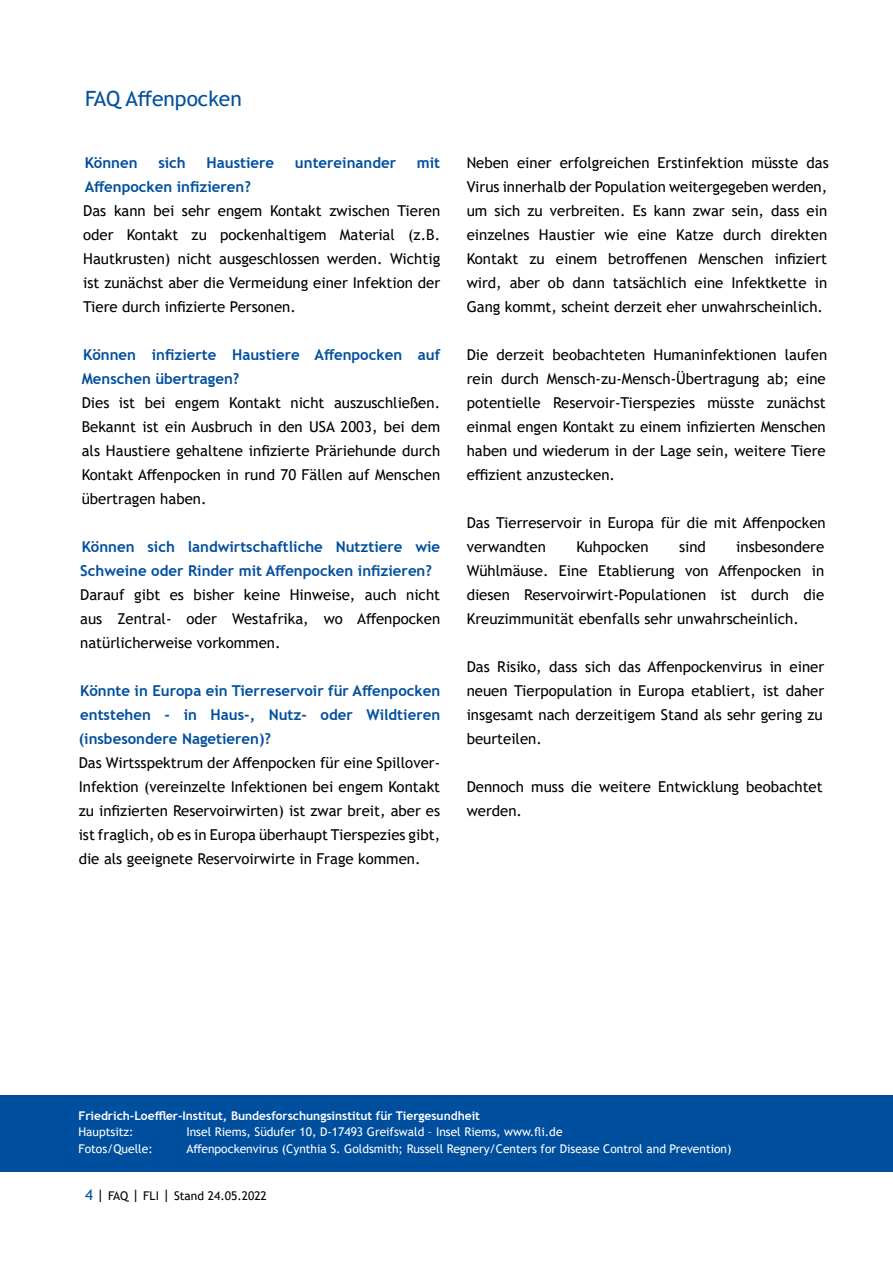
<style>
.page{position:relative;width:893px;height:1263px;background:#fff}
.page>*{position:absolute;margin:0;border:0;box-sizing:border-box;transform-origin:0 0}
.Überschrift_innen_links{font:21px "Trebuchet MS";color:#004f9f}
.Fließtext{font:15px/24px "Trebuchet MS";color:#000;text-align:justify}
.Überschrift_im_Fließtext{font:700 15px/24px "Trebuchet MS";color:#004f9f}
.p_Fließtext_8pt{font:12px "Trebuchet MS";color:#fff}
.p_Fließtext_8pt-2{font:700 12px "Trebuchet MS";color:#fff}
.t1{font:12px "Trebuchet MS";color:#000}
.s1{font-size:15px;color:#004f9f}
.s2{font-size:15px}
</style>
<div class="page">
<div style="left:0;top:1095px;width:893px;height:76px;background:#004f9f"></div>
<p class="Überschrift_innen_links" style="left:85px;top:86px;width:158px">FAQ Affenpocken</p>
<h2 class="Überschrift_im_Fließtext" style="left:85px;top:150px;width:54px">Können</h2>
<h2 class="Überschrift_im_Fließtext" style="left:158px;top:150px;width:29px">sich</h2>
<h2 class="Überschrift_im_Fließtext" style="left:207px;top:150px;width:69px">Haustiere</h2>
<h2 class="Überschrift_im_Fließtext" style="left:295px;top:150px;width:103px">untereinander</h2>
<h2 class="Überschrift_im_Fließtext" style="left:417px;top:150px;width:25px">mit</h2>
<h2 class="Überschrift_im_Fließtext" style="left:85px;top:174px;width:168px">Affenpocken infizieren?</h2>
<p class="Fließtext" style="left:83px;top:198px;width:358px">Das kann bei sehr engem Kontakt zwischen Tieren oder Kontakt zu pockenhaltigem Material (z.B.<br>Hautkrusten) nicht ausgeschlossen werden. Wichtig ist zunächst aber die Vermeidung einer Infektion der Tiere durch infizierte Personen.</p>
<h2 class="Überschrift_im_Fließtext" style="left:82px;top:342px;width:360px">Können infizierte Haustiere Affenpocken auf<br>Menschen übertragen?</h2>
<p class="Fließtext" style="left:82px;top:390px;width:360px">Dies ist bei engem Kontakt nicht auszuschließen.<br>Bekannt ist ein Ausbruch in den USA 2003, bei dem als Haustiere gehaltene infizierte Präriehunde durch Kontakt Affenpocken in rund 70 Fällen auf Menschen übertragen haben.</p>
<h2 class="Überschrift_im_Fließtext" style="left:80px;top:534px;width:362px">Können sich landwirtschaftliche Nutztiere wie<br>Schweine oder Rinder mit Affenpocken infizieren?</h2>
<p class="Fließtext" style="left:80px;top:582px;width:361px">Darauf gibt es bisher keine Hinweise, auch nicht aus Zentral- oder Westafrika, wo Affenpocken natürlicherweise vorkommen.</p>
<h2 class="Überschrift_im_Fließtext" style="left:79px;top:678px;width:363px;text-align:justify">Könnte in Europa ein Tierreservoir für Affenpocken entstehen - in Haus-, Nutz- oder Wildtieren (insbesondere Nagetieren)?</h2>
<p class="Fließtext" style="left:79px;top:750px;width:363px">Das Wirtsspektrum der Affenpocken für eine Spillover-Infektion (vereinzelte Infektionen bei engem Kontakt zu infizierten Reservoirwirten) ist zwar breit, aber es ist fraglich, ob es in Europa überhaupt Tierspezies gibt, die als geeignete Reservoirwirte in Frage kommen.</p>
<p class="Fließtext" style="left:467px;top:150px;width:364px">Neben einer erfolgreichen Erstinfektion müsste das Virus innerhalb der Population weitergegeben werden, um sich zu verbreiten. Es kann zwar sein, dass ein einzelnes Haustier wie eine Katze durch direkten Kontakt zu einem betroffenen Menschen infiziert wird, aber ob dann tatsächlich eine Infektkette in Gang kommt, scheint derzeit eher unwahrscheinlich.</p>
<p class="Fließtext" style="left:467px;top:342px;width:362px">Die derzeit beobachteten Humaninfektionen laufen rein durch Mensch-zu-Mensch-Übertragung ab; eine potentielle Reservoir-Tierspezies müsste zunächst einmal engen Kontakt zu einem infizierten Menschen haben und wiederum in der Lage sein, weitere Tiere effizient anzustecken.</p>
<p class="Fließtext" style="left:467px;top:510px;width:361px">Das Tierreservoir in Europa für die mit Affenpocken verwandten</p>
<p class="Fließtext" style="left:467px;top:534px;width:359px;text-indent:270px">insbesondere Wühlmäuse. Eine Etablierung von Affenpocken in diesen Reservoirwirt-Populationen ist durch die Kreuzimmunität ebenfalls sehr unwahrscheinlich.</p>
<p class="Fließtext" style="left:467px;top:654px;width:359px">Das Risiko, dass sich das Affenpockenvirus in einer neuen Tierpopulation in Europa etabliert, ist daher insgesamt nach derzeitigem Stand als sehr gering zu beurteilen.</p>
<p class="Fließtext" style="left:467px;top:774px;width:358px">Dennoch muss die weitere Entwicklung beobachtet werden.</p>
<p class="Fließtext" style="left:576px;top:534px;width:74px">Kuhpocken</p>
<p class="Fließtext" style="left:679px;top:534px;width:28px">sind</p>
<p class="p_Fließtext_8pt-2" style="left:78px;top:1108px;width:403px">Friedrich-Loeffler-Institut, Bundesforschungsinstitut für Tiergesundheit</p>
<p class="p_Fließtext_8pt" style="left:78px;top:1124px;width:57px">Hauptsitz:</p>
<p class="p_Fließtext_8pt" style="left:186px;top:1124px;width:378px">Insel Riems, Südufer 10, D-17493 Greifswald – Insel Riems, www.fli.de</p>
<p class="p_Fließtext_8pt" style="left:78px;top:1141px;width:76px">Fotos/Quelle:</p>
<p class="p_Fließtext_8pt" style="left:186px;top:1141px;width:547px">Affenpockenvirus (Cynthia S. Goldsmith; Russell Regnery/Centers for Disease Control and Prevention)</p>
<p class="t1" style="left:85px;top:1188px;width:183px"><span class="s1">4</span> <span class="s2">|</span> FAQ <span class="s2">|</span> FLI <span class="s2">|</span> Stand 24.05.2022</p>
</div>
